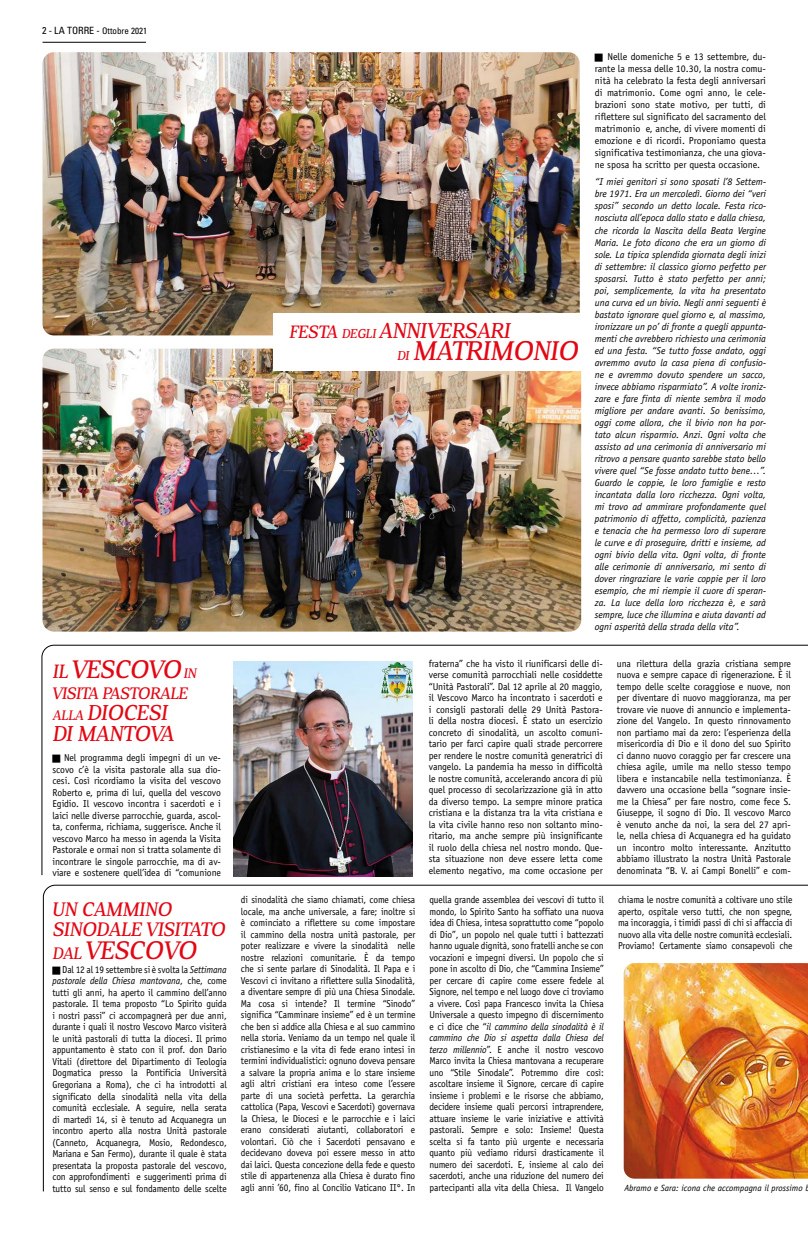
<style>
.page{position:relative;width:808px;height:1234px;background:#fff}
.page>*{position:absolute;margin:0;border:0;box-sizing:border-box;transform-origin:0 0}
.t1{font:italic 27.6px "Chucaratext";color:#e30613}
.t2{font:italic 25.9px "Chucaratext";letter-spacing:-.005em;color:#e30613}
.t3{font:italic 22px/21px "Chucaratext";color:#e30613}
.t4{font:italic 21.9px "Chucaratext";color:#e30613}
.t5{font:italic 20px/20px "Chucaratext";color:#e30613}
.t6{font:italic 17px "Chucaratext";letter-spacing:-.01em;color:#e30613}
.t7{font:10px/11.5px "Officina Sans";letter-spacing:-.01em;color:#000;text-align:justify;scale:.94 1}
.t8{font:10px/11.5px "Officina Sans";letter-spacing:-.01em;color:#000;text-align:justify}
.t9{font:italic 10px/12px "Officina Sans";color:#000;text-align:justify}
.t10{font:italic 9px "Officina Sans";color:#000}
.t11{font:condensed 9px "Univers LT Std";color:#000}
.s1{font-size:10px}
.s2{font-size:19.7px}
.s3{font-size:14.1px}
.s4{font-size:17px}
.s5{font-style:italic}
.s6{font-size:18.3px}
.s7{font-size:13.2px}
</style>
<div class="page">
<img style="left:43px;top:52px;width:537px;height:283px">
<img style="left:43px;top:348px;width:538px;height:283px">
<hr style="left:43px;top:42px;width:103px;height:1px;background:#000">
<div style="left:273px;top:312px;width:315px;height:58px;background:#fff"></div>
<svg style="left:42px;top:644px;width:766px;height:231px"></svg>
<svg style="left:43px;top:884px;width:765px;height:307px"></svg>
<img style="left:233px;top:661px;width:179px;height:215px">
<svg style="left:52px;top:754px;width:8px;height:8px"></svg>
<svg style="left:52px;top:966px;width:8px;height:8px"></svg>
<p class="t11" style="left:42px;top:25px;width:106px"><span class="s1">2 - LA TORRE -</span> Ottobre 2021</p>
<h2 class="t2" style="left:52px;top:654px;width:145px"><span class="s2">IL</span> VESCOVO <span class="s3">IN</span></h2>
<h3 class="t6" style="left:52px;top:683px;width:137px">VISITA PASTORALE</h3>
<h3 class="t3" style="left:52px;top:703px;width:123px"><span class="s3">ALLA</span> DIOCESI<br>DI MANTOVA</h3>
<p class="t8" style="left:52px;top:751px;width:170px;text-indent:12px">Nel programma degli impegni di un ve&shy;scovo c’è la visita pastorale alla sua dio&shy;cesi. Così ricordiamo la visita del vescovo Roberto e, prima di lui, quella del vescovo Egidio. Il vescovo incontra i sacerdoti e i laici nelle diverse parrocchie, guarda, ascol&shy;ta, conferma, richiama, suggerisce. Anche il vescovo Marco ha messo in agenda la Visita Pastorale e ormai non si tratta solamente di incontrare le singole parrocchie, ma di av&shy;viare e sostenere quell’idea di “comunione</p>
<h3 class="t5" style="left:52px;top:900px;width:174px">UN CAMMINO<br>SINODALE VISITATO</h3>
<h2 class="t2" style="left:52px;top:934px;width:145px"><span class="s4">DAL</span> VESCOVO</h2>
<p class="t7" style="left:52px;top:963px;width:187px;text-indent:10px">Dal 12 al 19 settembre si è svolta la <span class="s5">Settimana pastorale della Chiesa mantovana</span>, che, come tutti gli anni, ha aperto il cammino dell’anno pastorale. Il tema proposto “Lo Spirito guida i nostri passi” ci accompagnerà per due anni, durante i quali il nostro Vescovo Marco visiterà le unità pastorali di tutta la diocesi. Il primo appuntamento è stato con il prof. don Dario Vitali (direttore del Dipartimento di Teologia Dogmatica presso la Pontificia Università Gregoriana a Roma), che ci ha introdotti al significato della sinodalità nella vita della comunità ecclesiale. A seguire, nella serata di martedì 14, si è tenuto ad Acquanegra un incontro aperto alla nostra Unità pastorale (Canneto, Acquanegra, Mosio, Redondesco, Mariana e San Fermo), durante il quale è stata presentata la proposta pastorale del vescovo, con approfondimenti e suggerimenti prima di tutto sul senso e sul fondamento delle scelte</p>
<h3 class="t4" style="left:289px;top:318px;width:222px"><span class="s6">FESTA</span> <span class="s7">DEGLI</span> ANNIVERSARI</h3>
<h1 class="t1" style="left:397px;top:335px;width:182px"><span class="s7">DI</span> MATRIMONIO</h1>
<p class="t8" style="left:595px;top:50px;width:173px;line-height:12px;text-indent:13px">Nelle domeniche 5 e 13 settembre, du&shy;rante la messa delle 10.30, la nostra comu&shy;nità ha celebrato la festa degli anniversari di matrimonio. Come ogni anno, le cele&shy;brazioni sono state motivo, per tutti, di riflettere sul significato del sacramento del matrimonio e, anche, di vivere momenti di emozione e di ricordi. Proponiamo questa significativa testimonianza, che una giova&shy;ne sposa ha scritto per questa occasione.</p>
<p class="t9" style="left:595px;top:176px;width:173px">“I miei genitori si sono sposati l’8 Settem&shy;bre 1971. Era un mercoledì. Giorno dei “veri sposi” secondo un detto locale. Festa rico&shy;nosciuta all’epoca dallo stato e dalla chiesa, che ricorda la Nascita della Beata Vergine Maria. Le foto dicono che era un giorno di sole. La tipica splendida giornata degli inizi di settembre: il classico giorno perfetto per sposarsi. Tutto è stato perfetto per anni; poi, semplicemente, la vita ha presentato una curva ed un bivio. Negli anni seguenti è bastato ignorare quel giorno e, al massimo, ironizzare un po’ di fronte a quegli appunta&shy;menti che avrebbero richiesto una cerimonia ed una festa. “Se tutto fosse andato, oggi avremmo avuto la casa piena di confusio&shy;ne e avremmo dovuto spendere un sacco, invece abbiamo risparmiato”. A volte ironiz&shy;zare e fare finta di niente sembra il modo migliore per andare avanti. So benissimo, oggi come allora, che il bivio non ha por&shy;tato alcun risparmio. Anzi. Ogni volta che assisto ad una cerimonia di anniversario mi ritrovo a pensare quanto sarebbe stato bello vivere quel “Se fosse andato tutto bene…”.<br>Guardo le coppie, le loro famiglie e resto incantata dalla loro ricchezza. Ogni volta, mi trovo ad ammirare profondamente quel patrimonio di affetto, complicità, pazienza e tenacia che ha permesso loro di superare le curve e di proseguire, dritti e insieme, ad ogni bivio della vita. Ogni volta, di fronte alle cerimonie di anniversario, mi sento di dover ringraziare le varie coppie per il loro esempio, che mi riempie il cuore di speran&shy;za. La luce della loro ricchezza è, e sarà sempre, luce che illumina e aiuta davanti ad ogni asperità della strada della vita”.</p>
<p class="t8" style="left:429px;top:657px;width:176px">fraterna” che ha visto il riunificarsi delle di&shy;verse comunità parrocchiali nelle cosiddette “Unità Pastorali”. Dal 12 aprile al 20 maggio, il Vescovo Marco ha incontrato i sacerdoti e i consigli pastorali delle 29 Unità Pastora&shy;li della nostra diocesi. È stato un esercizio concreto di sinodalità, un ascolto comuni&shy;tario per farci capire quali strade percorrere per rendere le nostre comunità generatrici di vangelo. La pandemia ha messo in difficoltà le nostre comunità, accelerando ancora di più quel processo di secolarizzazione già in atto da diverso tempo. La sempre minore pratica cristiana e la distanza tra la vita cristiana e la vita civile hanno reso non soltanto mino&shy;ritario, ma anche sempre più insignificante il ruolo della chiesa nel nostro mondo. Que&shy;sta situazione non deve essere letta come elemento negativo, ma come occasione per</p>
<p class="t8" style="left:617px;top:657px;width:175px">una rilettura della grazia cristiana sempre nuova e sempre capace di rigenerazione. È il tempo delle scelte coraggiose e nuove, non per diventare di nuovo maggioranza, ma per trovare vie nuove di annuncio e implementa&shy;zione del Vangelo. In questo rinnovamento non partiamo mai da zero: l’esperienza della misericordia di Dio e il dono del suo Spirito ci danno nuovo coraggio per far crescere una chiesa agile, umile ma nello stesso tempo libera e instancabile nella testimonianza. È davvero una occasione bella “sognare insie&shy;me la Chiesa” per fare nostro, come fece S.<br>Giuseppe, il sogno di Dio. Il vescovo Marco è venuto anche da noi, la sera del 27 apri&shy;le, nella chiesa di Acquanegra ed ha guidato un incontro molto interessante. Anzitutto abbiamo illustrato la nostra Unità Pastorale denominata “B. V. ai Campi Bonelli” e com-</p>
<p class="t7" style="left:241px;top:893px;width:187px">di sinodalità che siamo chiamati, come chiesa locale, ma anche universale, a fare; inoltre si è cominciato a riflettere su come impostare il cammino della nostra unità pastorale, per poter realizzare e vivere la sinodalità nelle nostre relazioni comunitarie. È da tempo che si sente parlare di Sinodalità. Il Papa e i Vescovi ci invitano a riflettere sulla Sinodalità, a diventare sempre di più una Chiesa Sinodale.<br>Ma cosa si intende? Il termine “Sinodo” significa “Camminare insieme” ed è un termine che ben si addice alla Chiesa e al suo cammino nella storia. Veniamo da un tempo nel quale il cristianesimo e la vita di fede erano intesi in termini individualistici: ognuno doveva pensare a salvare la propria anima e lo stare insieme agli altri cristiani era inteso come l’essere parte di una società perfetta. La gerarchia cattolica (Papa, Vescovi e Sacerdoti) governava la Chiesa, le Diocesi e le parrocchie e i laici erano considerati aiutanti, collaboratori e volontari. Ciò che i Sacerdoti pensavano e decidevano doveva poi essere messo in atto dai laici. Questa concezione della fede e questo stile di appartenenza alla Chiesa è durato fino agli anni ’60, fino al Concilio Vaticano II°. In</p>
<p class="t7" style="left:429px;top:893px;width:187px">quella grande assemblea dei vescovi di tutto il mondo, lo Spirito Santo ha soffiato una nuova idea di Chiesa, intesa soprattutto come “popolo di Dio”, un popolo nel quale tutti i battezzati hanno uguale dignità, sono fratelli anche se con vocazioni e impegni diversi. Un popolo che si pone in ascolto di Dio, che “Cammina Insieme” per cercare di capire come essere fedele al Signore, nel tempo e nel luogo dove ci troviamo a vivere. Così papa Francesco invita la Chiesa Universale a questo impegno di discernimento e ci dice che “<span class="s5">il cammino della sinodalità è il cammino che Dio si aspetta dalla Chiesa del terzo millennio</span>”. E anche il nostro vescovo Marco invita la Chiesa mantovana a recuperare uno “Stile Sinodale”. Potremmo dire così: ascoltare insieme il Signore, cercare di capire insieme i problemi e le risorse che abbiamo, decidere insieme quali percorsi intraprendere, attuare insieme le varie iniziative e attività pastorali. Sempre e solo: Insieme! Questa scelta si fa tanto più urgente e necessaria quanto più vediamo ridursi drasticamente il numero dei sacerdoti. E, insieme al calo dei sacerdoti, anche una riduzione del numero dei partecipanti alla vita della Chiesa. Il Vangelo</p>
<p class="t7" style="left:618px;top:893px;width:187px">chiama le nostre comunità a coltivare uno stile aperto, ospitale verso tutti, che non spegne, ma incoraggia, i timidi passi di chi si affaccia di nuovo alla vita delle nostre comunità ecclesiali.<br>Proviamo! Certamente siamo consapevoli che</p>
<p class="t10" style="left:624px;top:1182px;width:187px">Abramo e Sara: icona che accompagna il prossimo b</p>
</div>
